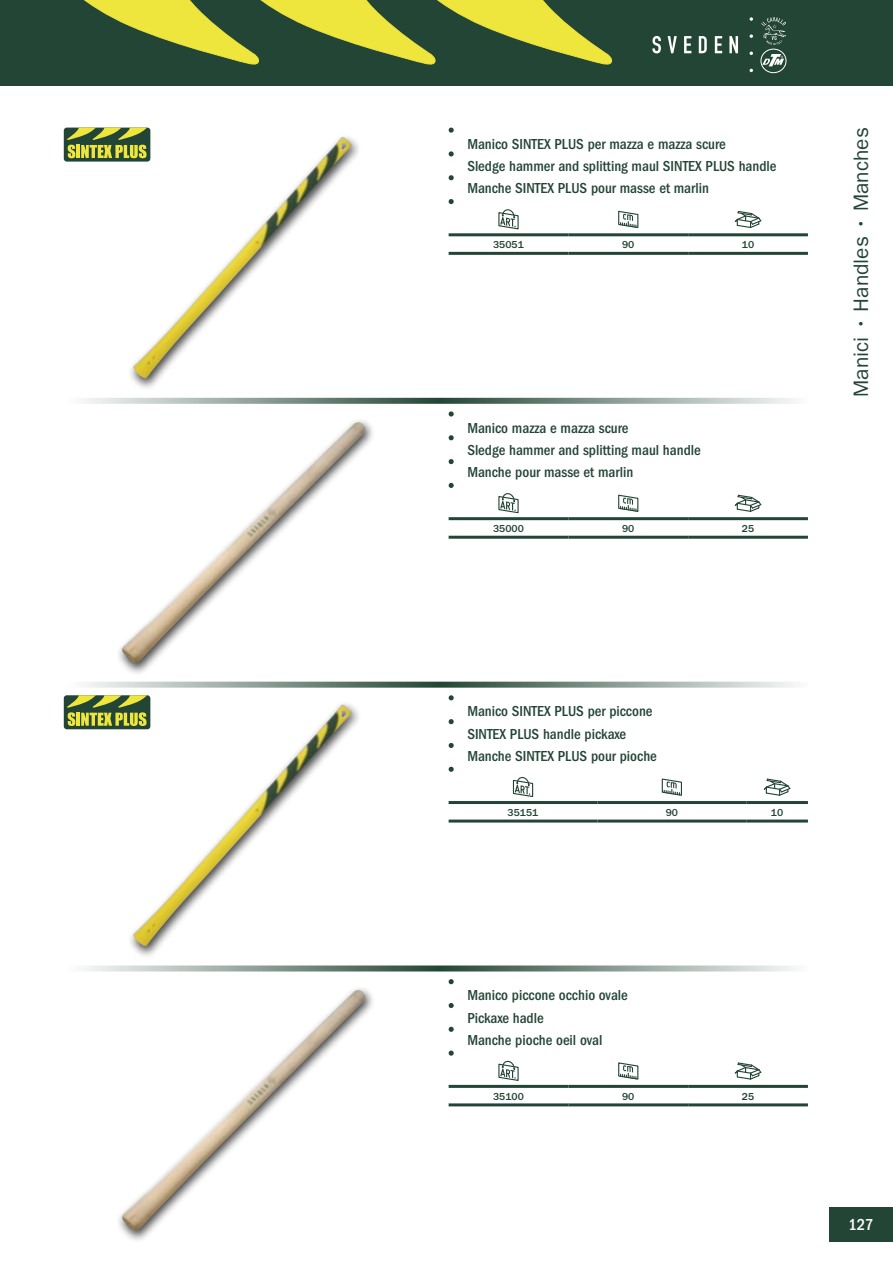
<style>
.page{position:relative;width:893px;height:1263px;background:#fff}
.page>*{position:absolute;margin:0;border:0;box-sizing:border-box;transform-origin:0 0}
.t1{font:21px "ITC Franklin Gothic Std";color:#234535}
.t2{font:500 condensed 16.5px "ITC Franklin Gothic Std";color:#fff}
.t3{font:500 condensed 15px/22.2px "ITC Franklin Gothic Std";color:#234535}
.t4{font:500 10.5px "ITC Franklin Gothic Std";color:#234535}
</style>
<div class="page">
<hr style="left:449px;top:517px;width:119px;height:3px;background:#234535">
<hr style="left:568px;top:517px;width:120px;height:3px;background:#234535">
<hr style="left:688px;top:517px;width:120px;height:3px;background:#234535">
<hr style="left:449px;top:536px;width:119px;height:3px;background:#234535">
<hr style="left:568px;top:536px;width:120px;height:3px;background:#234535">
<hr style="left:688px;top:536px;width:120px;height:3px;background:#234535">
<svg style="left:498px;top:493px;width:21px;height:20px"></svg>
<svg style="left:618px;top:494px;width:21px;height:18px"></svg>
<svg style="left:735px;top:495px;width:26px;height:17px"></svg>
<hr style="left:449px;top:233px;width:119px;height:3px;background:#234535">
<hr style="left:568px;top:233px;width:120px;height:3px;background:#234535">
<hr style="left:688px;top:233px;width:120px;height:3px;background:#234535">
<hr style="left:449px;top:252px;width:119px;height:3px;background:#234535">
<hr style="left:568px;top:252px;width:120px;height:3px;background:#234535">
<hr style="left:688px;top:252px;width:120px;height:3px;background:#234535">
<svg style="left:498px;top:209px;width:21px;height:20px"></svg>
<svg style="left:618px;top:210px;width:21px;height:19px"></svg>
<svg style="left:735px;top:211px;width:26px;height:17px"></svg>
<hr style="left:449px;top:1085px;width:119px;height:3px;background:#234535">
<hr style="left:568px;top:1085px;width:120px;height:3px;background:#234535">
<hr style="left:688px;top:1085px;width:120px;height:3px;background:#234535">
<hr style="left:449px;top:1103px;width:119px;height:3px;background:#234535">
<hr style="left:568px;top:1103px;width:120px;height:3px;background:#234535">
<hr style="left:688px;top:1103px;width:120px;height:3px;background:#234535">
<svg style="left:498px;top:1061px;width:21px;height:20px"></svg>
<svg style="left:618px;top:1062px;width:21px;height:18px"></svg>
<svg style="left:735px;top:1062px;width:26px;height:17px"></svg>
<hr style="left:449px;top:801px;width:148px;height:3px;background:#234535">
<hr style="left:597px;top:801px;width:149px;height:3px;background:#234535">
<hr style="left:746px;top:801px;width:62px;height:3px;background:#234535">
<hr style="left:449px;top:819px;width:148px;height:3px;background:#234535">
<hr style="left:597px;top:819px;width:149px;height:3px;background:#234535">
<hr style="left:746px;top:819px;width:62px;height:3px;background:#234535">
<svg style="left:513px;top:777px;width:20px;height:20px"></svg>
<svg style="left:661px;top:778px;width:21px;height:18px"></svg>
<svg style="left:764px;top:779px;width:26px;height:17px"></svg>
<img style="left:121px;top:990px;width:246px;height:241px">
<img style="left:133px;top:137px;width:219px;height:242px">
<img style="left:133px;top:704px;width:219px;height:243px">
<img style="left:121px;top:422px;width:246px;height:242px">
<div style="left:64px;top:128px;width:86px;height:34px;background:#234535;border-radius:3px"></div>
<svg style="left:67px;top:128px;width:80px;height:30px"></svg>
<div style="left:64px;top:695px;width:86px;height:34px;background:#234535;border-radius:3px"></div>
<svg style="left:67px;top:695px;width:80px;height:31px"></svg>
<svg style="left:85px;top:398px;width:709px;height:6px;background:#8fa098"></svg>
<svg style="left:85px;top:682px;width:709px;height:6px;background:#91a29a"></svg>
<svg style="left:85px;top:965px;width:709px;height:6px;background:#95a59d"></svg>
<svg style="left:449px;top:128px;width:5px;height:5px"></svg>
<svg style="left:449px;top:199px;width:5px;height:5px"></svg>
<svg style="left:449px;top:175px;width:5px;height:5px"></svg>
<svg style="left:449px;top:151px;width:5px;height:5px"></svg>
<svg style="left:449px;top:411px;width:5px;height:5px"></svg>
<svg style="left:449px;top:483px;width:5px;height:5px"></svg>
<svg style="left:449px;top:459px;width:5px;height:5px"></svg>
<svg style="left:449px;top:435px;width:5px;height:5px"></svg>
<svg style="left:449px;top:979px;width:5px;height:5px"></svg>
<svg style="left:449px;top:1050px;width:5px;height:6px"></svg>
<svg style="left:449px;top:1027px;width:5px;height:5px"></svg>
<svg style="left:449px;top:1003px;width:5px;height:5px"></svg>
<svg style="left:449px;top:695px;width:5px;height:5px"></svg>
<svg style="left:449px;top:767px;width:5px;height:5px"></svg>
<svg style="left:449px;top:743px;width:5px;height:5px"></svg>
<svg style="left:449px;top:719px;width:5px;height:5px"></svg>
<div style="left:0;top:0;width:893px;height:85px;background:#234535"></div>
<svg style="left:84px;top:0;width:529px;height:65px"></svg>
<svg style="left:652px;top:36px;width:9px;height:17px"></svg>
<svg style="left:668px;top:36px;width:9px;height:17px"></svg>
<svg style="left:684px;top:36px;width:7px;height:17px"></svg>
<svg style="left:699px;top:36px;width:8px;height:17px"></svg>
<svg style="left:715px;top:36px;width:7px;height:17px"></svg>
<svg style="left:729px;top:36px;width:9px;height:17px"></svg>
<svg style="left:750px;top:17px;width:3px;height:4px"></svg>
<svg style="left:750px;top:34px;width:3px;height:4px"></svg>
<svg style="left:761px;top:17px;width:25px;height:28px"></svg>
<div style="left:761px;top:49px;width:25px;height:24px;border:1px solid #fff;border-radius:50%"></div>
<svg style="left:762px;top:54px;width:22px;height:12px"></svg>
<div style="left:829px;top:1208px;width:64px;height:34px;background:#234535"></div>
<p class="t3" style="left:467px;top:133px;width:311px">Manico SINTEX PLUS per mazza e mazza scure<br>Sledge hammer and splitting maul SINTEX PLUS handle<br>Manche SINTEX PLUS pour masse et marlin</p>
<p class="t4" style="left:493px;top:239px;width:32px">35051</p>
<p class="t4" style="left:622px;top:239px;width:14px">90</p>
<p class="t4" style="left:742px;top:239px;width:14px">10</p>
<p class="t3" style="left:467px;top:417px;width:235px">Manico mazza e mazza scure<br>Sledge hammer and splitting maul handle<br>Manche pour masse et marlin</p>
<p class="t4" style="left:493px;top:523px;width:32px">35000</p>
<p class="t4" style="left:622px;top:523px;width:14px">90</p>
<p class="t4" style="left:742px;top:523px;width:14px">25</p>
<p class="t3" style="left:467px;top:700px;width:191px">Manico SINTEX PLUS per piccone<br>SINTEX PLUS handle pickaxe<br>Manche SINTEX PLUS pour pioche</p>
<p class="t4" style="left:508px;top:807px;width:32px">35151</p>
<p class="t4" style="left:666px;top:807px;width:14px">90</p>
<p class="t4" style="left:771px;top:807px;width:14px">10</p>
<h1 class="t1" style="left:849px;top:397px;width:271px;rotate:-90deg">Manici • Handles • Manches</h1>
<p class="t3" style="left:467px;top:984px;width:162px">Manico piccone occhio ovale<br>Pickaxe hadle<br>Manche pioche oeil oval</p>
<p class="t4" style="left:493px;top:1090px;width:32px">35100</p>
<p class="t4" style="left:622px;top:1090px;width:14px">90</p>
<p class="t4" style="left:742px;top:1090px;width:14px">25</p>
<p class="t2" style="left:848px;top:1215px;width:27px">127</p>
</div>
